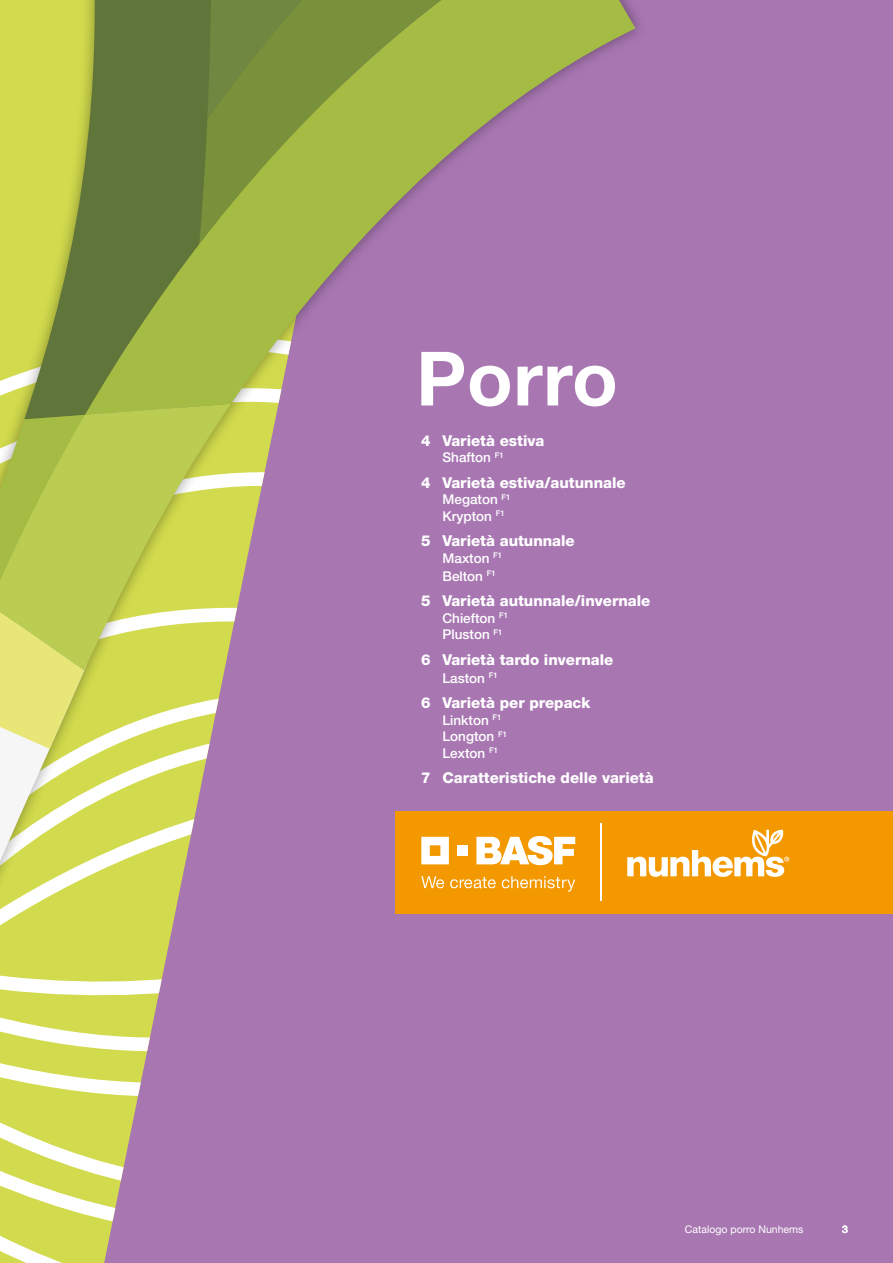
<style>
.page{position:relative;width:893px;height:1263px;background:#fff}
.page>*{position:absolute;margin:0;border:0;box-sizing:border-box;transform-origin:0 0}
.t1{font:700 75px "Helvetica Neue";letter-spacing:.01em;color:#fff}
.t2{font:800 15px "Helvetica Neue";color:#fff}
.t3{font:500 13.5px/16.5px "Helvetica Neue";color:#fff}
.t4{font:10.5px "Helvetica Neue";color:#fff}
</style>
<div class="page">
<div style="left:87px;top:0;width:806px;height:1263px;background:#a877b2"></div>
<div style="left:0;top:0;width:648px;height:1263px;background:#000;opacity:.4"></div>
<svg style="left:0;top:671px;width:87px;height:592px;fill:#d2db4d"></svg>
<svg style="left:221px;top:244px;width:414px;height:171px"></svg>
<svg style="left:0;top:671px;width:84px;height:78px;background:#e1e278"></svg>
<svg style="left:221px;top:0;width:415px;height:244px"></svg>
<svg style="left:24px;top:0;width:197px;height:404px;background:#879940"></svg>
<svg style="left:0;top:404px;width:231px;height:267px;background:#c1cf56"></svg>
<div style="left:395px;top:811px;width:498px;height:103px;background:#f49800"></div>
<svg style="left:421px;top:837px;width:28px;height:27px"></svg>
<div style="left:457px;top:845px;width:11px;height:11px;background:#fff"></div>
<svg style="left:476px;top:836px;width:99px;height:29px"></svg>
<svg style="left:421px;top:876px;width:23px;height:12px"></svg>
<svg style="left:450px;top:877px;width:46px;height:11px"></svg>
<svg style="left:502px;top:876px;width:73px;height:15px"></svg>
<hr style="left:600px;top:824px;width:1px;height:77px;background:#fff">
<svg style="left:627px;top:830px;width:162px;height:47px"></svg>
<h1 class="t1" style="left:416px;top:332px;width:203px">Porro</h1>
<p class="t2" style="left:421px;top:431px;width:125px">4 Varietà estiva</p>
<p class="t3" style="left:442px;top:449px;width:63px">Shafton <sup>F1</sup></p>
<p class="t2" style="left:421px;top:473px;width:206px">4 Varietà estiva/autunnale</p>
<p class="t3" style="left:442px;top:491px;width:70px">Megaton <sup>F1<br></sup>Krypton <sup>F1</sup></p>
<p class="t2" style="left:421px;top:532px;width:155px">5 Varietà autunnale</p>
<p class="t3" style="left:442px;top:549px;width:61px;line-height:18px">Maxton <sup>F1<br></sup>Belton <sup>F1</sup></p>
<p class="t2" style="left:421px;top:592px;width:231px">5 Varietà autunnale/invernale</p>
<p class="t3" style="left:442px;top:609px;width:67px">Chiefton <sup>F1<br></sup>Pluston <sup>F1</sup></p>
<p class="t2" style="left:421px;top:650px;width:194px">6 Varietà tardo invernale</p>
<p class="t3" style="left:442px;top:669px;width:57px">Laston <sup>F1</sup></p>
<p class="t2" style="left:421px;top:694px;width:171px">6 Varietà per prepack</p>
<p class="t3" style="left:442px;top:711px;width:66px">Linkton <sup>F1<br></sup>Longton <sup>F1<br></sup>Lexton <sup>F1</sup></p>
<p class="t2" style="left:421px;top:769px;width:234px">7 Caratteristiche delle varietà</p>
<p class="t4" style="left:685px;top:1222px;width:120px">Catalogo porro Nunhems</p>
<p class="t4" style="left:842px;top:1222px;width:7px">3</p>
</div>
